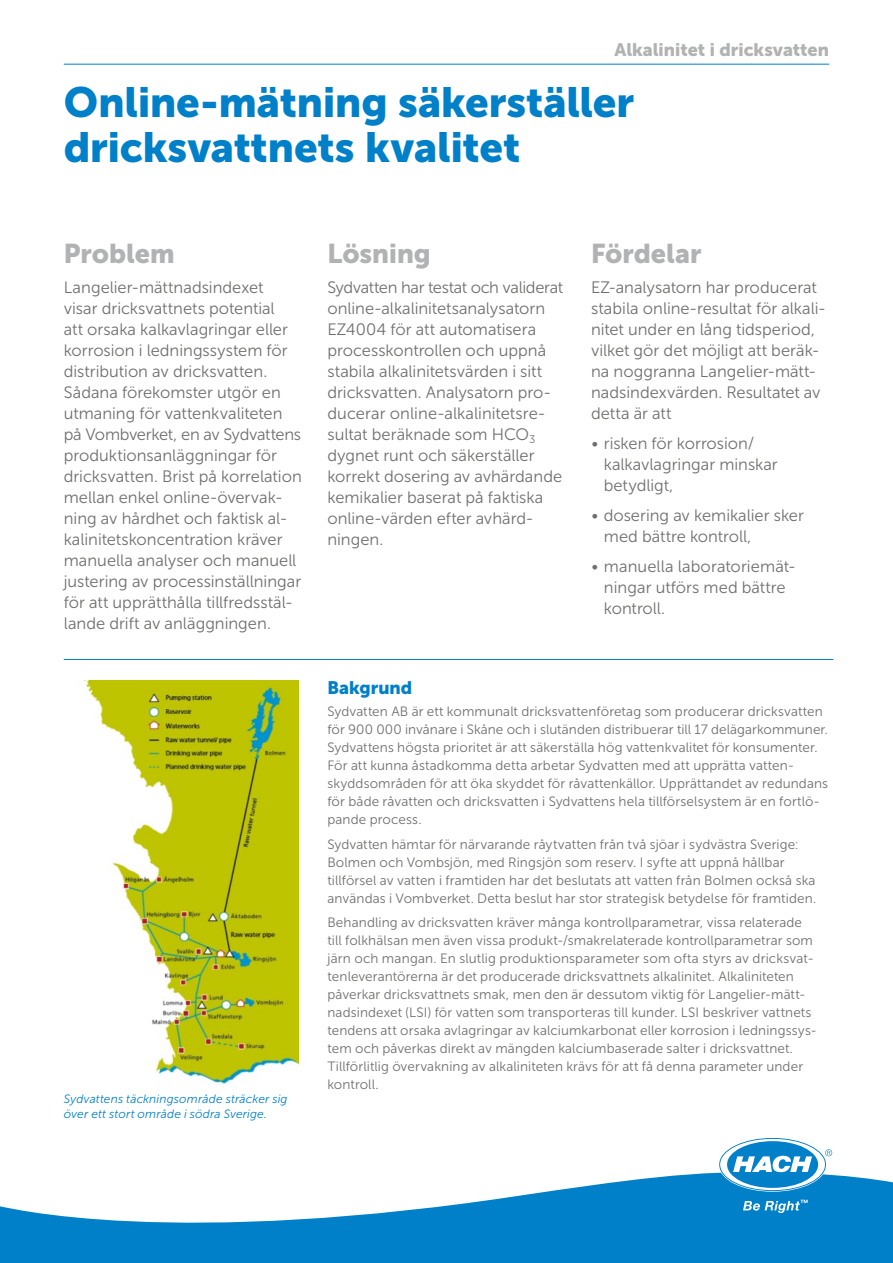
<style>
.page{position:relative;width:893px;height:1263px;background:#fff}
.page>*{position:absolute;margin:0;border:0;box-sizing:border-box;transform-origin:0 0}
.t1{font:42px/45px "Museo Sans Cyrl 900";letter-spacing:-.005em;color:#0080c8}
.t2{font:27px "Museo Sans Cyrl 900";color:#b1b2b3}
.t3{font:18px "Museo Sans Cyrl 900";color:#b1b2b3}
.t4{font:18px "Museo Sans Cyrl 900";color:#0080c8}
.t5{font:16.5px/21px "Museo Sans Cyrl 300";color:#6f6f6e}
.t6{font:13.5px/18px "Museo Sans Cyrl 300";letter-spacing:.01em;color:#6f6f6e}
.t7{font:italic 12px/15px "Museo Sans Cyrl 300";letter-spacing:.01em;color:#0080c8}
</style>
<div class="page">
<img style="left:82px;top:680px;width:216px;height:405px">
<svg style="left:0;top:1172px;width:893px;height:91px;fill:#0080c8"></svg>
<svg style="left:720px;top:1139px;width:112px;height:51px"></svg>
<svg style="left:743px;top:1200px;width:65px;height:13px"></svg>
<hr style="left:64px;top:64px;width:765px;height:1px;background:#0080c8">
<hr style="left:64px;top:659px;width:769px;height:1px;background:#0080c8">
<h3 class="t3" style="left:614px;top:39px;width:216px">Alkalinitet i dricksvatten</h3>
<h1 class="t1" style="left:64px;top:79px;width:572px">Online-mätning säkerställer dricksvattnets kvalitet</h1>
<h2 class="t2" style="left:64px;top:238px;width:112px">Problem</h2>
<p class="t5" style="left:64px;top:277px;width:240px">Langelier-mättnadsindexet<br>visar dricksvattnets potential<br>att orsaka kalkavlagringar eller korrosion i ledningssystem för distribution av dricksvatten.<br>Sådana förekomster utgör en utmaning för vattenkvaliteten på Vombverket, en av Sydvattens produktionsanläggningar för dricksvatten. Brist på korrelation mellan enkel online-övervak&shy;ning av hårdhet och faktisk al&shy;kalinitetskoncentration kräver manuella analyser och manuell justering av processinställningar för att upprätthålla tillfredsstäl&shy;lande drift av anläggningen.</p>
<p class="t7" style="left:64px;top:1091px;width:225px">Sydvattens täckningsområde sträcker sig över ett stort område i södra Sverige.</p>
<h2 class="t2" style="left:327px;top:238px;width:105px">Lösning</h2>
<p class="t5" style="left:327px;top:277px;width:237px">Sydvatten har testat och validerat online-alkalinitetsanalysatorn<br>EZ4004 för att automatisera processkontrollen och uppnå stabila alkalinitetsvärden i sitt dricksvatten. Analysatorn pro&shy;ducerar online-alkalinitetsre&shy;sultat beräknade som HCO<sub>3 </sub>dygnet runt och säkerställer korrekt dosering av avhärdande kemikalier baserat på faktiska online-värden efter avhärd&shy;ningen.</p>
<h2 class="t2" style="left:591px;top:238px;width:112px">Fördelar</h2>
<p class="t5" style="left:591px;top:277px;width:236px">EZ-analysatorn har producerat stabila online-resultat för alkali&shy;nitet under en lång tidsperiod, vilket gör det möjligt att beräk&shy;na noggranna Langelier-mätt&shy;nadsindexvärden. Resultatet av detta är att</p>
<p class="t5" style="left:604px;top:433px;width:175px;text-indent:-13px">• risken för korrosion/ kalkavlagringar minskar betydligt,</p>
<p class="t5" style="left:604px;top:505px;width:202px;text-indent:-13px">• dosering av kemikalier sker med bättre kontroll,</p>
<p class="t5" style="left:604px;top:556px;width:193px;text-indent:-13px">• manuella laboratoriemät&shy;ningar utförs med bättre kontroll.</p>
<h3 class="t4" style="left:327px;top:677px;width:86px">Bakgrund</h3>
<p class="t6" style="left:327px;top:703px;width:502px">Sydvatten AB är ett kommunalt dricksvattenföretag som producerar dricksvatten för 900 000 invånare i Skåne och i slutänden distribuerar till 17 delägarkommuner.<br>Sydvattens högsta prioritet är att säkerställa hög vattenkvalitet för konsumenter.<br>För att kunna åstadkomma detta arbetar Sydvatten med att upprätta vatten&shy;skyddsområden för att öka skyddet för råvattenkällor. Upprättandet av redundans för både råvatten och dricksvatten i Sydvattens hela tillförselsystem är en fortlö&shy;pande process.</p>
<p class="t6" style="left:327px;top:835px;width:490px">Sydvatten hämtar för närvarande råytvatten från två sjöar i sydvästra Sverige:<br>Bolmen och Vombsjön, med Ringsjön som reserv. I syfte att uppnå hållbar tillförsel av vatten i framtiden har det beslutats att vatten från Bolmen också ska användas i Vombverket. Detta beslut har stor strategisk betydelse för framtiden.</p>
<p class="t6" style="left:327px;top:914px;width:491px">Behandling av dricksvatten kräver många kontrollparametrar, vissa relaterade till folkhälsan men även vissa produkt-/smakrelaterade kontrollparametrar som järn och mangan. En slutlig produktionsparameter som ofta styrs av dricksvat&shy;tenleverantörerna är det producerade dricksvattnets alkalinitet. Alkaliniteten påverkar dricksvattnets smak, men den är dessutom viktig för Langelier-mätt&shy;nadsindexet (LSI) för vatten som transporteras till kunder. LSI beskriver vattnets tendens att orsaka avlagringar av kalciumkarbonat eller korrosion i ledningssys&shy;tem och påverkas direkt av mängden kalciumbaserade salter i dricksvattnet.<br>Tillförlitlig övervakning av alkaliniteten krävs för att få denna parameter under kontroll.</p>
</div>
